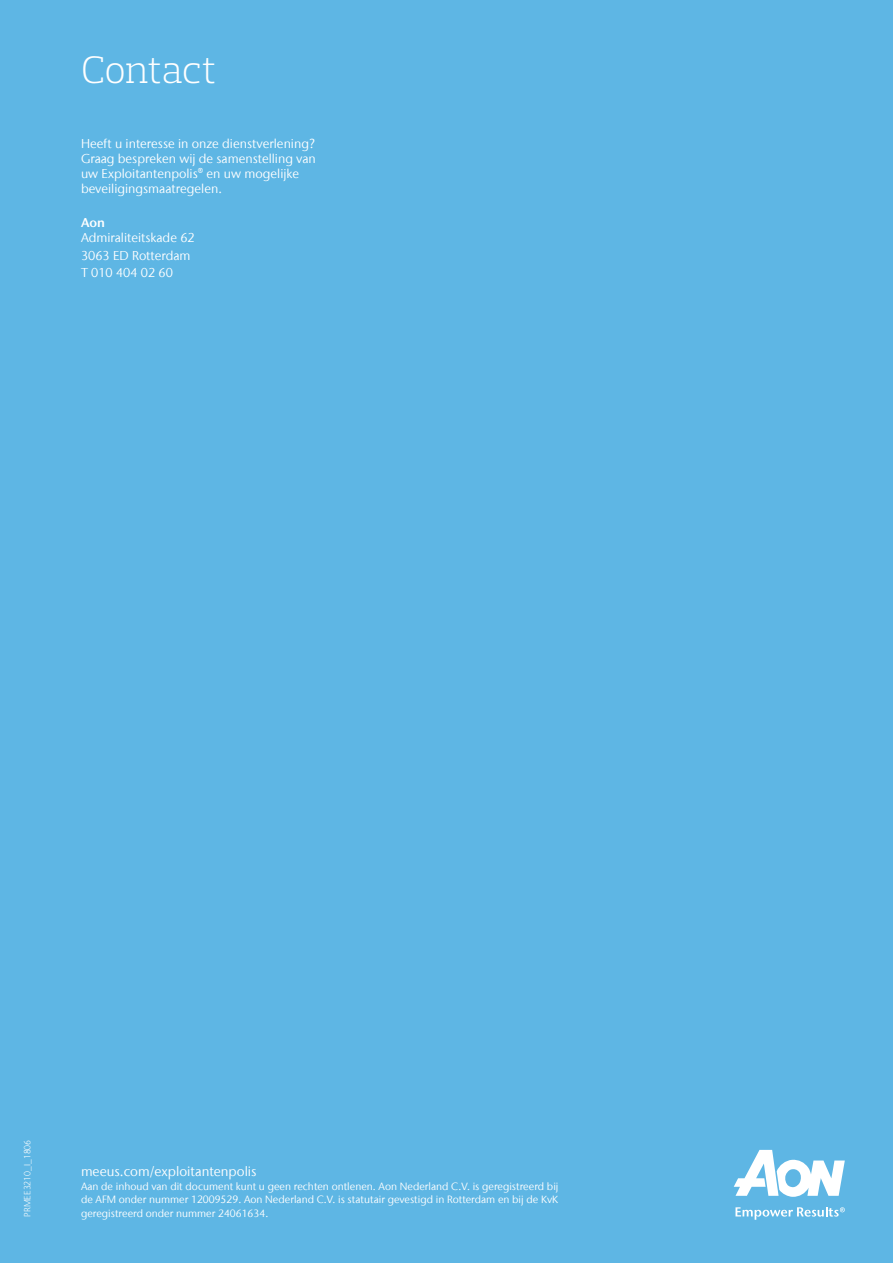
<style>
.page{position:relative;width:893px;height:1263px;background:#5eb6e4}
.page>*{position:absolute;margin:0;border:0;box-sizing:border-box;transform-origin:0 0}
.t1{font:300 39px "Prelo Slab";letter-spacing:-.015em;color:#fff}
.Tussenkop_03{font:13.5px "Stone Sans IIITC Com";color:#fff}
.t2{font:12.75px/15px "Stone Sans IIITC Com";color:#fff}
.Tussenkop_03-2{font:10.5px/13.5px "Stone Sans IIITC Com";color:#fff}
.Call_to_Action{font:300 9px "Stone Sans IIITC Com";color:#fff}
.s1{font-weight:600}
</style>
<div class="page">
<svg style="left:734px;top:1150px;width:111px;height:47px"></svg>
<svg style="left:735px;top:1207px;width:110px;height:13px"></svg>
<p class="t1" style="left:81px;top:46px;width:137px">Contact</p>
<p class="t2" style="left:81px;top:136px;width:236px">Heeft u interesse in onze dienstverlening?<br>Graag bespreken wij de samenstelling van uw Exploitantenpolis® en uw mogelijke beveiligingsmaatregelen.</p>
<p class="t2" style="left:81px;top:215px;width:115px"><span class="s1">Aon<br></span>Admiraliteitskade 62</p>
<p class="t2" style="left:81px;top:247px;width:111px">3063 ED Rotterdam</p>
<p class="t2" style="left:81px;top:265px;width:93px">T 010 404 02 60</p>
<p class="Call_to_Action" style="left:22px;top:1216px;width:78px;rotate:-90deg">PRMEE3210_I_1806</p>
<p class="Tussenkop_03" style="left:81px;top:1163px;width:177px">meeus.com/exploitantenpolis</p>
<p class="Tussenkop_03-2" style="left:81px;top:1179px;width:479px">Aan de inhoud van dit document kunt u geen rechten ontlenen. Aon Nederland C.V. is geregistreerd bij de AFM onder nummer 12009529. Aon Nederland C.V. is statutair gevestigd in Rotterdam en bij de KvK</p>
<p class="Tussenkop_03-2" style="left:81px;top:1206px;width:189px">geregistreerd onder nummer 24061634.</p>
</div>
